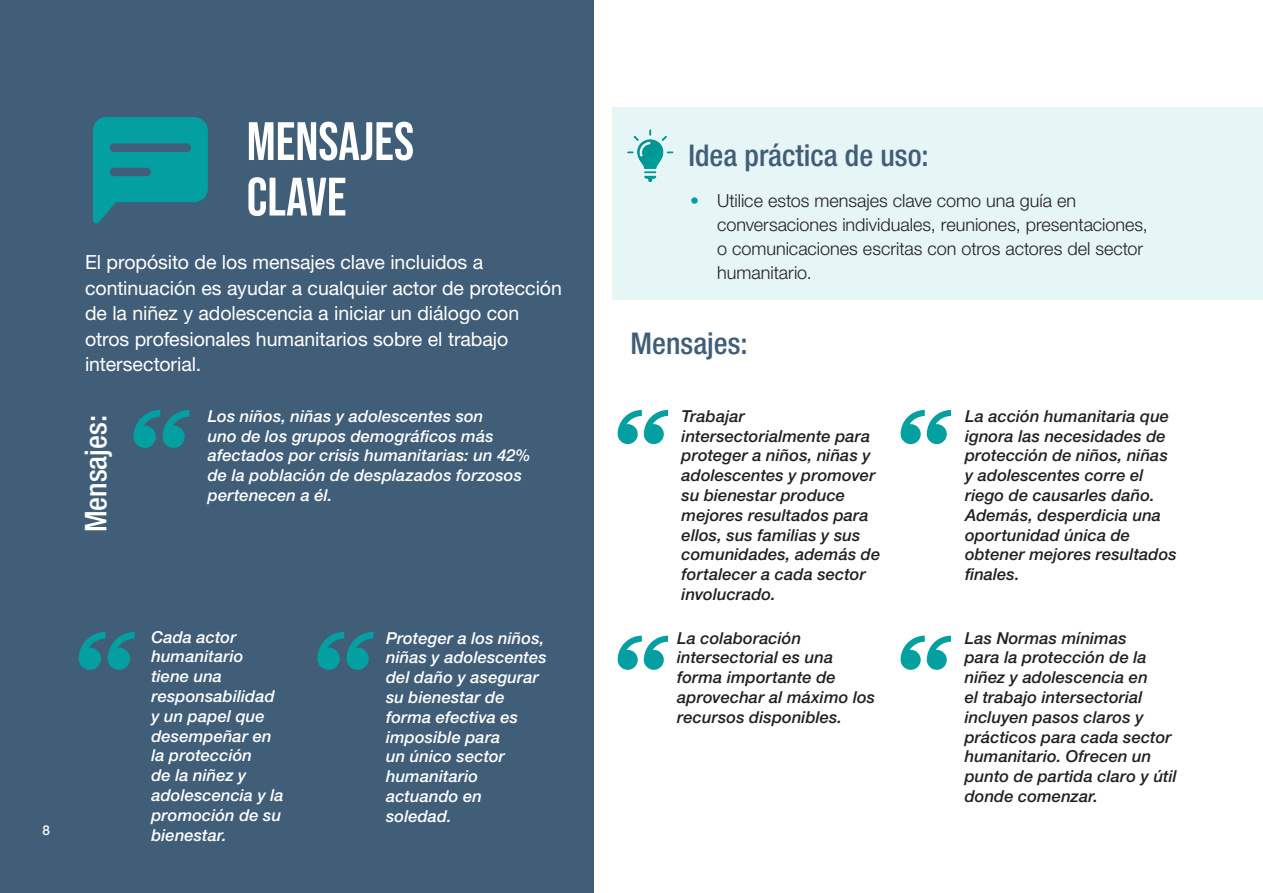
<style>
.page{position:relative;width:1263px;height:893px;background:#fff}
.page>*{position:absolute;margin:0;border:0;box-sizing:border-box;transform-origin:0 0}
.t1{font:54px/55.5px "Bebas Neue";color:#fff}
.t2{font:500 condensed 30px "Helvetica Neue LT Std";color:#415e78}
.t3{font:500 condensed 30px "Helvetica Neue LT Std";color:#fff}
.Body_text{font:19.5px/25.5px "Helvetica Neue LT Std";letter-spacing:-.005em;color:#fff}
.Body_text-2{font:300 18px/24px "Helvetica Neue LT Std";color:#231f20}
.Body_text-3{font:italic 500 16.5px/19.8px "Helvetica Neue LT Std";letter-spacing:.005em;color:#231f20}
.Body_text-4{font:italic 500 16.5px/19.8px "Helvetica Neue LT Std";letter-spacing:.005em;color:#fff}
.t4{font:500 13.5px "Helvetica Neue LT Std";color:#fff}
.s1{font-weight:800;color:#039fa1}
</style>
<div class="page">
<div style="left:0;top:0;width:594px;height:893px;background:#415e78"></div>
<div style="left:612px;top:107px;width:651px;height:192px;background:#e6f5f6"></div>
<div style="left:624px;top:128px;width:50px;height:56px;background:#b98a56;opacity:.15"></div>
<svg style="left:93px;top:117px;width:115px;height:107px"></svg>
<svg style="left:133px;top:410px;width:56px;height:38px"></svg>
<svg style="left:79px;top:632px;width:56px;height:38px"></svg>
<svg style="left:618px;top:410px;width:50px;height:34px"></svg>
<svg style="left:900px;top:410px;width:51px;height:34px"></svg>
<svg style="left:618px;top:636px;width:50px;height:34px"></svg>
<svg style="left:900px;top:636px;width:51px;height:34px"></svg>
<svg style="left:317px;top:632px;width:57px;height:38px"></svg>
<p class="t4" style="left:43px;top:822px;width:9px">8</p>
<p class="t1" style="left:247px;top:113px;width:169px">MENSAJES<br>CLAVE</p>
<p class="Body_text" style="left:85px;top:249px;width:478px">El propósito de los mensajes clave incluidos a continuación es ayudar a cualquier actor de protección de la niñez y adolescencia a iniciar un diálogo con otros profesionales humanitarios sobre el trabajo intersectorial.</p>
<p class="t3" style="left:78px;top:532px;width:119px;rotate:-90deg">Mensajes:</p>
<p class="Body_text-4" style="left:208px;top:406px;width:324px">Los niños, niñas y adolescentes son<br>uno de los grupos demográficos más afectados por crisis humanitarias: un 42% de la población de desplazados forzosos pertenecen a él.</p>
<p class="t2" style="left:688px;top:138px;width:242px">Idea práctica de uso:</p>
<p class="Body_text-2" style="left:717px;top:189px;width:432px;text-indent:-27px"><span class="s1">•</span> Utilice estos mensajes clave como una guía en conversaciones individuales, reuniones, presentaciones, o comunicaciones escritas con otros actores del sector humanitario.</p>
<p class="t2" style="left:631px;top:325px;width:119px">Mensajes:</p>
<p class="Body_text-3" style="left:682px;top:406px;width:200px">Trabajar intersectorialmente para proteger a niños, niñas y adolescentes y promover su bienestar produce mejores resultados para ellos, sus familias y sus comunidades, además de fortalecer a cada sector involucrado.</p>
<p class="Body_text-3" style="left:965px;top:406px;width:213px">La acción humanitaria que ignora las necesidades de protección de niños, niñas y adolescentes corre el riego de causarles daño.<br>Además, desperdicia una oportunidad única de obtener mejores resultados finales.</p>
<p class="Body_text-4" style="left:151px;top:627px;width:134px">Cada actor humanitario tiene una responsabilidad y un papel que desempeñar en la protección<br>de la niñez y adolescencia y la promoción de su bienestar.</p>
<p class="Body_text-4" style="left:386px;top:628px;width:162px">Proteger a los niños, niñas y adolescentes del daño y asegurar su bienestar de forma efectiva es imposible para<br>un único sector humanitario actuando en soledad.</p>
<p class="Body_text-3" style="left:965px;top:628px;width:214px">Las Normas mínimas<br>para la protección de la niñez y adolescencia en<br>el trabajo intersectorial incluyen pasos claros y prácticos para cada sector humanitario. Ofrecen un punto de partida claro y útil donde comenzar.</p>
<p class="Body_text-3" style="left:677px;top:628px;width:199px">La colaboración intersectorial es una forma importante de aprovechar al máximo los recursos disponibles.</p>
</div>
